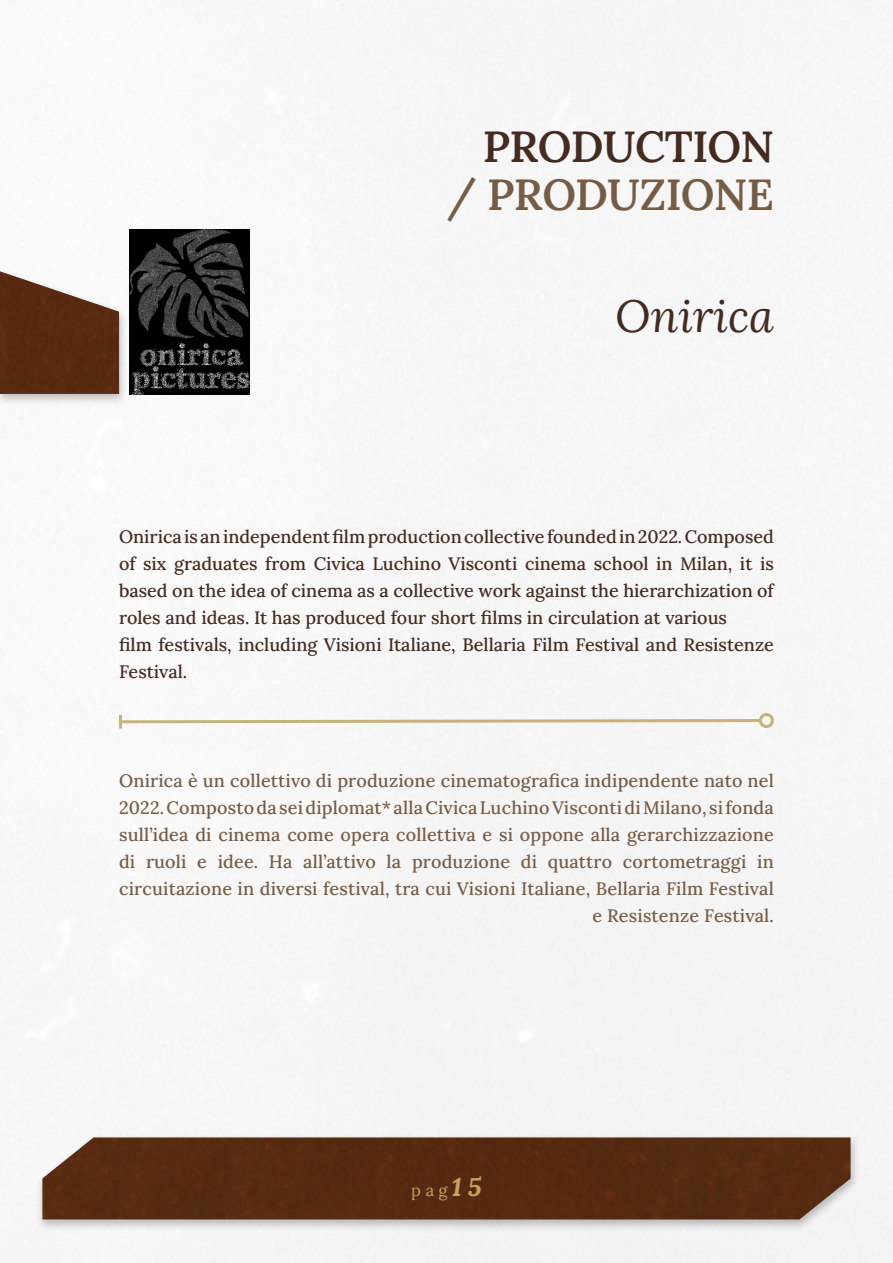
<style>
.page{position:relative;width:893px;height:1263px;background:#f6f6f6}
.page>*{position:absolute;margin:0;border:0;box-sizing:border-box;transform-origin:0 0}
.t1{font:italic 45px "Lora";color:#442b21}
.t2{font:600 43.5px "Lora";letter-spacing:-.015em;color:#755c47}
.t3{font:600 43.5px "Lora";letter-spacing:-.015em;color:#442b21}
.t4{font:500 18px/27px "Lora";letter-spacing:.01em;color:#755c47;text-align:right}
.t5{font:500 18px/27px "Lora";color:#442b21}
.t6{font:16.5px "Lora";color:#dec270}
.s1{font-weight:700;font-style:italic;font-size:25.5px}
</style>
<div class="page">
<div style="left:36px;top:1133px;width:824px;height:99px;background:#000;opacity:.25"></div>
<div style="left:43px;top:1137px;width:807px;height:82px;background:#562b11"></div>
<div style="left:0;top:268px;width:129px;height:138px;background:#000;opacity:.25"></div>
<img style="left:0;top:271px;width:119px;height:123px">
<div style="left:759px;top:713px;width:15px;height:15px;border:3px solid #c7b274;border-radius:50%"></div>
<svg style="left:118px;top:715px;width:645px;height:13px"></svg>
<img style="left:130px;top:229px;width:119px;height:165px">
<h2 class="t3" style="left:483px;top:114px;width:293px">PRODUCTION</h2>
<h2 class="t2" style="left:446px;top:162px;width:329px">/ PRODUZIONE</h2>
<h1 class="t1" style="left:615px;top:289px;width:160px">Onirica</h1>
<p class="t5" style="left:119px;top:522px;width:656px">Onirica is an independent film production collective founded in 2022. Composed of six graduates from Civica Luchino Visconti cinema school in Milan, it is based on the idea of cinema as a collective work against the hierarchization of roles and ideas. It has produced four short films in circulation at various<br>film festivals, including Visioni Italiane, Bellaria Film Festival and Resistenze Festival.</p>
<p class="t4" style="left:119px;top:766px;width:656px">Onirica è un collettivo di produzione cinematografica indipendente nato nel 2022. Composto da sei diplomat* alla Civica Luchino Visconti di Milano, si fonda sull’idea di cinema come opera collettiva e si oppone alla gerarchizzazione di ruoli e idee. Ha all’attivo la produzione di quattro cortometraggi in circuitazione in diversi festival, tra cui Visioni Italiane, Bellaria Film Festival e Resistenze Festival.</p>
<p class="t6" style="left:412px;top:1180px;width:74px">pag<span class="s1">15</span></p>
</div>
